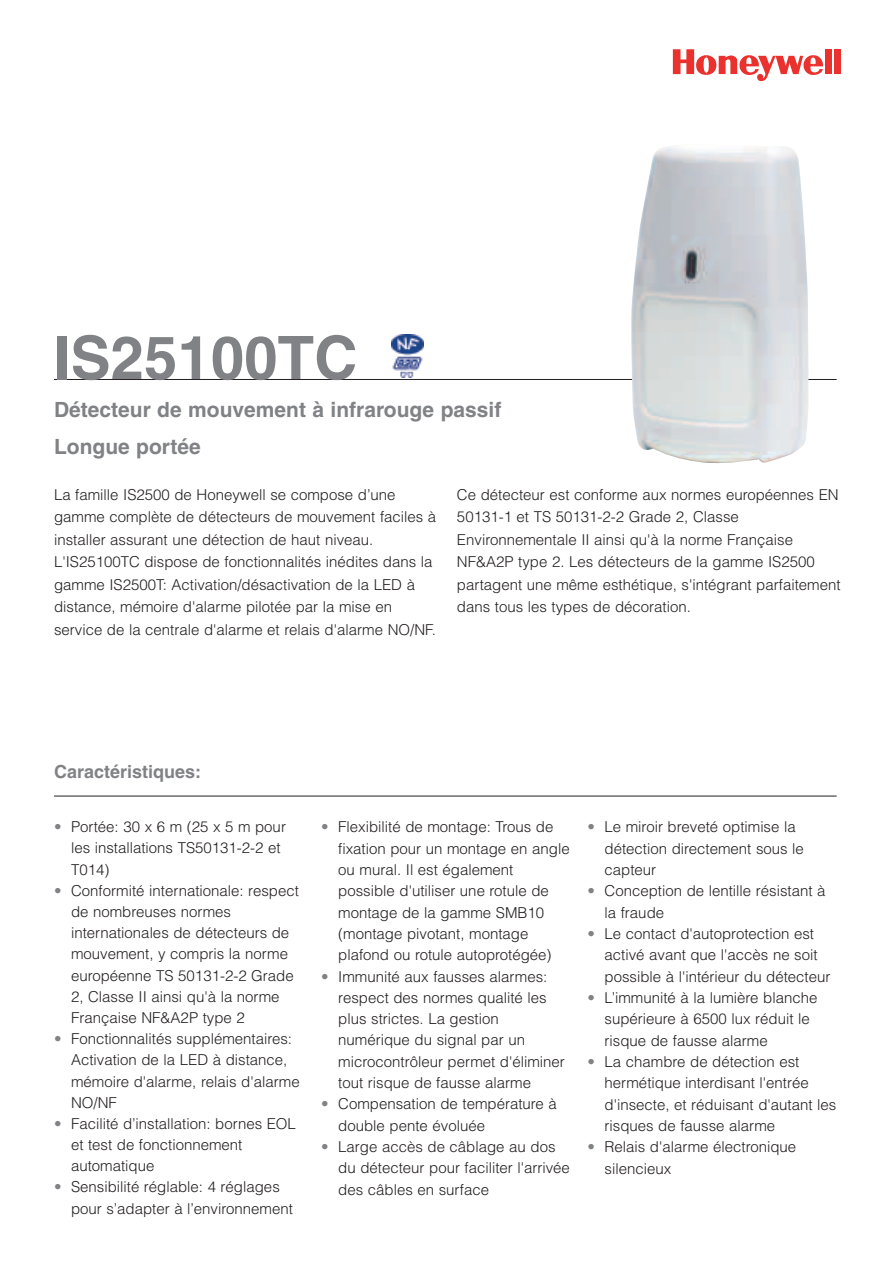
<style>
.page{position:relative;width:893px;height:1263px;background:#fff}
.page>*{position:absolute;margin:0;border:0;box-sizing:border-box;transform-origin:0 0}
.t1{font:700 60px "Helvetica";color:#808285}
.t2{font:700 21px/37.5px "Helvetica";color:#808285}
.t3{font:700 18px "Helvetica";color:#808285}
.t4{font:300 15px/21.3px "Helvetica";color:#231f20}
.s1{color:#808285}
</style>
<div class="page">
<hr style="left:54px;top:379px;width:783px;height:1px;background:#231f20">
<div style="left:825px;top:49px;width:7px;height:25px;background:#eb312d"></div>
<div style="left:834px;top:49px;width:7px;height:25px;background:#eb312d"></div>
<svg style="left:673px;top:49px;width:150px;height:32px"></svg>
<img style="left:631px;top:147px;width:178px;height:317px">
<hr style="left:54px;top:796px;width:783px;height:1px;background:#231f20">
<img style="left:391px;top:334px;width:32px;height:44px">
<h1 class="t1" style="left:54px;top:334px;width:305px">IS25100TC</h1>
<h2 class="t2" style="left:54px;top:392px;width:449px">Détecteur de mouvement à infrarouge passif<br>Longue portée</h2>
<p class="t4" style="left:54px;top:483px;width:384px;line-height:22.5px">La famille IS2500 de Honeywell se compose d’une gamme complète de détecteurs de mouvement faciles à installer assurant une détection de haut niveau.<br>L'IS25100TC dispose de fonctionnalités inédites dans la gamme IS2500T: Activation/désactivation de la LED à distance, mémoire d'alarme pilotée par la mise en service de la centrale d'alarme et relais d'alarme NO/NF.</p>
<p class="t4" style="left:457px;top:483px;width:385px;line-height:22.5px">Ce détecteur est conforme aux normes européennes EN 50131-1 et TS 50131-2-2 Grade 2, Classe Environnementale II ainsi qu'à la norme Française NF&amp;A2P type 2. Les détecteurs de la gamme IS2500 partagent une même esthétique, s'intégrant parfaitement dans tous les types de décoration.</p>
<p class="t3" style="left:54px;top:765px;width:149px">Caractéristiques:</p>
<p class="t4" style="left:71px;top:816px;width:216px;text-indent:-17px"><span class="s1">•</span> Portée: 30 x 6 m (25 x 5 m pour les installations TS50131-2-2 et<br>T014)</p>
<p class="t4" style="left:71px;top:880px;width:229px;text-indent:-17px"><span class="s1">•</span> Conformité internationale: respect de nombreuses normes internationales de détecteurs de mouvement, y compris la norme européenne TS 50131-2-2 Grade<br>2, Classe II ainsi qu'à la norme<br>Française NF&amp;A2P type 2</p>
<p class="t4" style="left:71px;top:1028px;width:230px;text-indent:-17px"><span class="s1">•</span> Fonctionnalités supplémentaires:<br>Activation de la LED à distance, mémoire d'alarme, relais d'alarme<br>NO/NF</p>
<p class="t4" style="left:71px;top:1113px;width:226px;text-indent:-17px"><span class="s1">•</span> Facilité d’installation: bornes EOL et test de fonctionnement automatique</p>
<p class="t4" style="left:71px;top:1177px;width:223px;text-indent:-17px"><span class="s1">•</span> Sensibilité réglable: 4 réglages pour s’adapter à l’environnement</p>
<p class="t4" style="left:338px;top:816px;width:233px;text-indent:-17px"><span class="s1">•</span> Flexibilité de montage: Trous de fixation pour un montage en angle ou mural. Il est également possible d'utiliser une rotule de montage de la gamme SMB10 (montage pivotant, montage plafond ou rotule autoprotégée)</p>
<p class="t4" style="left:338px;top:966px;width:228px;text-indent:-17px"><span class="s1">•</span> Immunité aux fausses alarmes: respect des normes qualité les plus strictes. La gestion numérique du signal par un microcontrôleur permet d'éliminer tout risque de fausse alarme</p>
<p class="t4" style="left:338px;top:1093px;width:220px;text-indent:-17px"><span class="s1">•</span> Compensation de température à double pente évoluée</p>
<p class="t4" style="left:338px;top:1136px;width:233px;text-indent:-17px"><span class="s1">•</span> Large accès de câblage au dos du détecteur pour faciliter l'arrivée des câbles en surface</p>
<p class="t4" style="left:605px;top:816px;width:201px;text-indent:-17px"><span class="s1">•</span> Le miroir breveté optimise la détection directement sous le capteur</p>
<p class="t4" style="left:605px;top:880px;width:222px;text-indent:-17px"><span class="s1">•</span> Conception de lentille résistant à la fraude</p>
<p class="t4" style="left:605px;top:923px;width:227px;text-indent:-17px"><span class="s1">•</span> Le contact d'autoprotection est activé avant que l'accès ne soit possible à l'intérieur du détecteur</p>
<p class="t4" style="left:605px;top:987px;width:214px;text-indent:-17px"><span class="s1">•</span> L’immunité à la lumière blanche supérieure à 6500 lux réduit le risque de fausse alarme</p>
<p class="t4" style="left:605px;top:1051px;width:233px;text-indent:-17px"><span class="s1">•</span> La chambre de détection est hermétique interdisant l'entrée d'insecte, et réduisant d'autant les risques de fausse alarme</p>
<p class="t4" style="left:605px;top:1136px;width:193px;text-indent:-17px"><span class="s1">•</span> Relais d'alarme électronique silencieux</p>
</div>
